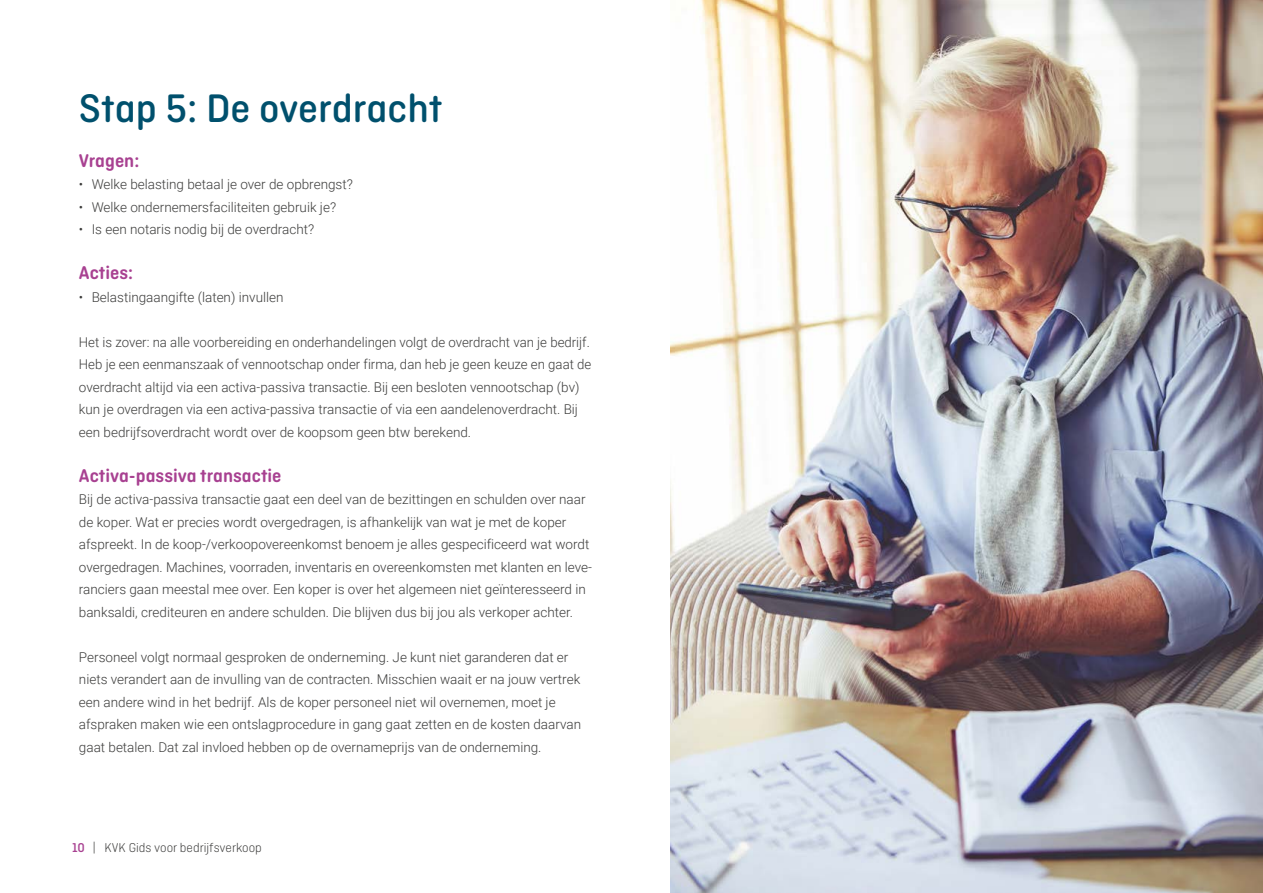
<style>
.page{position:relative;width:1263px;height:893px;background:#fff}
.page>*{position:absolute;margin:0;border:0;box-sizing:border-box;transform-origin:0 0}
._5_Kop_1{font:500 42px "Ciutadella Rounded";color:#00506d}
._2_Tussenkop{font:600 19.5px "Ciutadella Rounded";color:#a84191}
._2_Tussenkop_2{font:600 19.5px "Ciutadella Rounded";color:#a84191}
._0_plat{font:300 13.5px/22.5px "Roboto";color:#3c3c3b}
.Opsomming_bullets{font:300 13.5px "Roboto";color:#3c3c3b}
.t1{font:300 13.5px "Ciutadella Rounded";color:#3c3c3b}
.s1{font-weight:500;color:#a84191}
</style>
<div class="page">
<img style="left:671px;top:0;width:592px;height:893px">
<h2 class="_5_Kop_1" style="left:79px;top:84px;width:365px">Stap 5: De overdracht</h2>
<h3 class="_2_Tussenkop_2" style="left:79px;top:149px;width:62px">Vragen:</h3>
<p class="Opsomming_bullets" style="left:79px;top:175px;width:275px">• Welke belasting betaal je over de opbrengst?</p>
<p class="Opsomming_bullets" style="left:79px;top:197px;width:259px">• Welke ondernemersfaciliteiten gebruik je?</p>
<p class="Opsomming_bullets" style="left:79px;top:220px;width:237px">• Is een notaris nodig bij de overdracht?</p>
<h3 class="_2_Tussenkop_2" style="left:79px;top:262px;width:56px">Acties:</h3>
<p class="Opsomming_bullets" style="left:79px;top:287px;width:206px">• Belastingaangifte (laten) invullen</p>
<p class="_0_plat" style="left:79px;top:330px;width:514px">Het is zover: na alle voorbereiding en onderhandelingen volgt de overdracht van je bedrijf.<br>Heb je een eenmanszaak of vennootschap onder firma, dan heb je geen keuze en gaat de overdracht altijd via een activa-passiva transactie. Bij een besloten vennootschap (bv) kun je overdragen via een activa-passiva transactie of via een aandelenoverdracht. Bij een bedrijfsoverdracht wordt over de koopsom geen btw berekend.</p>
<h3 class="_2_Tussenkop" style="left:79px;top:464px;width:204px">Activa-passiva transactie</h3>
<p class="_0_plat" style="left:79px;top:487px;width:515px">Bij de activa-passiva transactie gaat een deel van de bezittingen en schulden over naar de koper. Wat er precies wordt overgedragen, is afhankelijk van wat je met de koper afspreekt. In de koop-/verkoopovereenkomst benoem je alles gespecificeerd wat wordt overgedragen. Machines, voorraden, inventaris en overeenkomsten met klanten en leve&shy;ranciers gaan meestal mee over. Een koper is over het algemeen niet geïnteresseerd in banksaldi, crediteuren en andere schulden. Die blijven dus bij jou als verkoper achter.</p>
<p class="_0_plat" style="left:79px;top:645px;width:504px">Personeel volgt normaal gesproken de onderneming. Je kunt niet garanderen dat er niets verandert aan de invulling van de contracten. Misschien waait er na jouw vertrek een andere wind in het bedrijf. Als de koper personeel niet wil overnemen, moet je afspraken maken wie een ontslagprocedure in gang gaat zetten en de kosten daarvan gaat betalen. Dat zal invloed hebben op de overnameprijs van de onderneming.</p>
<p class="t1" style="left:72px;top:840px;width:191px"><span class="s1">10</span> | KVK Gids voor bedrijfsverkoop</p>
</div>
